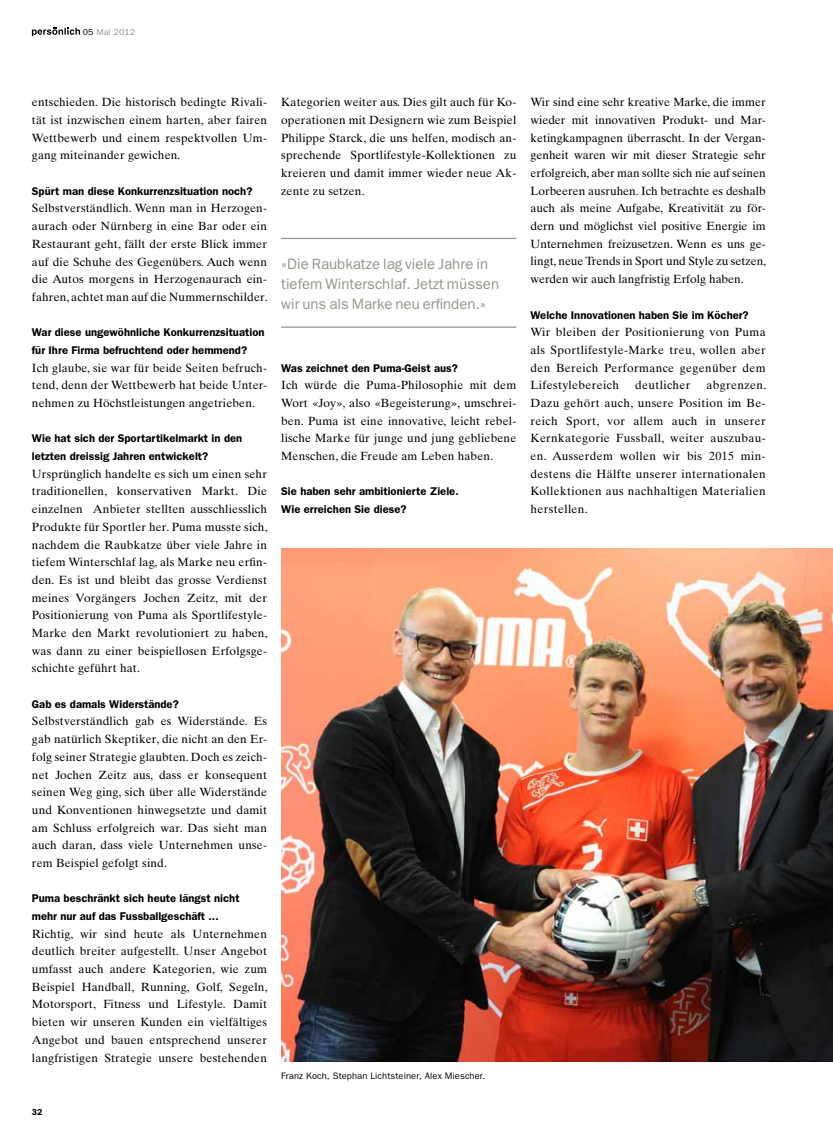
<style>
.page{position:relative;width:833px;height:1134px;background:#fff}
.page>*{position:absolute;margin:0;border:0;box-sizing:border-box;transform-origin:0 0}
.t1{font:15px/20px "Franklin Gothic";color:#92958a}
.t2{font:11.88px/17.6px "Times Ten";letter-spacing:.015em;color:#000;text-align:justify}
.t3{font:600 11.25px/17.6px "Franklin Gothic";color:#000}
.t4{font:9.38px "Franklin Gothic";letter-spacing:.01em;color:#000}
.t5{font:8.75px "Franklin Gothic";letter-spacing:.015em;color:#92958a}
.t6{font:600 8.75px "Franklin Gothic";color:#000}
.s1{color:#000}
</style>
<div class="page">
<svg style="left:32px;top:28px;width:48px;height:8px"></svg>
<hr style="left:281px;top:238px;width:235px;height:1px;background:#92958a">
<hr style="left:281px;top:327px;width:235px;height:1px;background:#92958a">
<img style="left:281px;top:548px;width:552px;height:513px">
<p class="t5" style="left:83px;top:27px;width:54px"><span class="s1">05</span> Mai 2012</p>
<p class="t2" style="left:32px;top:93px;width:237px">entschieden. Die historisch bedingte Rivali&shy;tät ist inzwischen einem harten, aber fairen Wettbewerb und einem respektvollen Um&shy;gang miteinander gewichen.</p>
<p class="t3" style="left:32px;top:182px;width:222px">Spürt man diese Konkurrenzsituation noch?</p>
<p class="t2" style="left:32px;top:199px;width:237px">Selbstverständlich. Wenn man in Herzogen&shy;aurach oder Nürnberg in eine Bar oder ein Restaurant geht, fällt der erste Blick immer auf die Schuhe des Gegenübers. Auch wenn die Autos morgens in Herzogenaurach ein&shy;fahren, achtet man auf die Nummernschilder.</p>
<p class="t3" style="left:32px;top:324px;width:234px">War diese ungewöhnliche Konkurrenzsituation für Ihre Firma befruchtend oder hemmend?</p>
<p class="t2" style="left:32px;top:359px;width:237px">Ich glaube, sie war für beide Seiten befruch&shy;tend, denn der Wettbewerb hat beide Unter&shy;nehmen zu Höchstleistungen angetrieben.</p>
<p class="t3" style="left:32px;top:430px;width:212px">Wie hat sich der Sportartikelmarkt in den letzten dreissig Jahren entwickelt?</p>
<p class="t2" style="left:32px;top:465px;width:237px">Ursprünglich handelte es sich um einen sehr traditionellen, konservativen Markt. Die einzelnen Anbieter stellten ausschliesslich Produkte für Sportler her. Puma musste sich, nachdem die Raubkatze über viele Jahre in tiefem Winterschlaf lag, als Marke neu erfin&shy;den. Es ist und bleibt das grosse Verdienst meines Vorgängers Jochen Zeitz, mit der Positionierung von Puma als Sportlifestyle-Marke den Markt revolutioniert zu haben, was dann zu einer beispiellosen Erfolgsge&shy;schichte geführt hat.</p>
<p class="t3" style="left:32px;top:695px;width:148px">Gab es damals Widerstände?</p>
<p class="t2" style="left:32px;top:712px;width:237px">Selbstverständlich gab es Widerstände. Es gab natürlich Skeptiker, die nicht an den Er&shy;folg seiner Strategie glaubten. Doch es zeich&shy;net Jochen Zeitz aus, dass er konsequent seinen Weg ging, sich über alle Widerstände und Konventionen hinwegsetzte und damit am Schluss erfolgreich war. Das sieht man auch daran, dass viele Unternehmen unse&shy;rem Beispiel gefolgt sind.</p>
<p class="t3" style="left:32px;top:890px;width:209px">Puma beschränkt sich heute längst nicht mehr nur auf das Fussballgeschäft ...</p>
<p class="t2" style="left:32px;top:925px;width:237px">Richtig, wir sind heute als Unternehmen deutlich breiter aufgestellt. Unser Angebot umfasst auch andere Kategorien, wie zum Beispiel Handball, Running, Golf, Segeln, Motorsport, Fitness und Lifestyle. Damit bieten wir unseren Kunden ein vielfältiges Angebot und bauen entsprechend unserer langfristigen Strategie unsere bestehenden</p>
<p class="t6" style="left:32px;top:1106px;width:12px">32</p>
<p class="t2" style="left:281px;top:93px;width:237px">Kategorien weiter aus. Dies gilt auch für Ko&shy;operationen mit Designern wie zum Beispiel Philippe Starck, die uns helfen, modisch an&shy;sprechende Sportlifestyle-Kollektionen zu kreieren und damit immer wieder neue Ak&shy;zente zu setzen.</p>
<p class="t1" style="left:281px;top:254px;width:219px">«Die Raubkatze lag viele Jahre in tiefem Winterschlaf. Jetzt müssen wir uns als Marke neu erfinden.»</p>
<p class="t3" style="left:281px;top:359px;width:178px">Was zeichnet den Puma-Geist aus?</p>
<p class="t2" style="left:281px;top:376px;width:237px">Ich würde die Puma-Philosophie mit dem Wort «Joy», also «Begeisterung», umschrei&shy;ben. Puma ist eine innovative, leicht rebel&shy;lische Marke für junge und jung gebliebene Menschen, die Freude am Leben haben.</p>
<p class="t3" style="left:281px;top:483px;width:179px">Sie haben sehr ambitionierte Ziele.<br>Wie erreichen Sie diese?</p>
<p class="t4" style="left:281px;top:1071px;width:206px">Franz Koch, Stephan Lichtsteiner, Alex Miescher.</p>
<p class="t2" style="left:530px;top:93px;width:237px">Wir sind eine sehr kreative Marke, die immer wieder mit innovativen Produkt- und Mar&shy;ketingkampagnen überrascht. In der Vergan&shy;genheit waren wir mit dieser Strategie sehr erfolgreich, aber man sollte sich nie auf seinen Lorbeeren ausruhen. Ich betrachte es deshalb auch als meine Aufgabe, Kreativität zu för&shy;dern und möglichst viel positive Energie im Unternehmen freizusetzen. Wenn es uns ge&shy;lingt, neue Trends in Sport und Style zu setzen, werden wir auch langfristig Erfolg haben.</p>
<p class="t3" style="left:530px;top:306px;width:220px">Welche Innovationen haben Sie im Köcher?</p>
<p class="t2" style="left:530px;top:323px;width:237px">Wir bleiben der Positionierung von Puma als Sportlifestyle-Marke treu, wollen aber den Bereich Performance gegenüber dem Lifestylebereich</p>
<p class="t2" style="left:530px;top:376px;width:237px;text-indent:176px">abgrenzen.<br>Dazu gehört auch, unsere Position im Be&shy;reich Sport, vor allem auch in unserer Kernkategorie Fussball, weiter auszubau&shy;en. Ausserdem wollen wir bis 2015 min&shy;destens die Hälfte unserer internationalen Kollektionen aus nachhaltigen Materialien herstellen.</p>
<p class="t2" style="left:635px;top:376px;width:57px">deutlicher</p>
</div>
